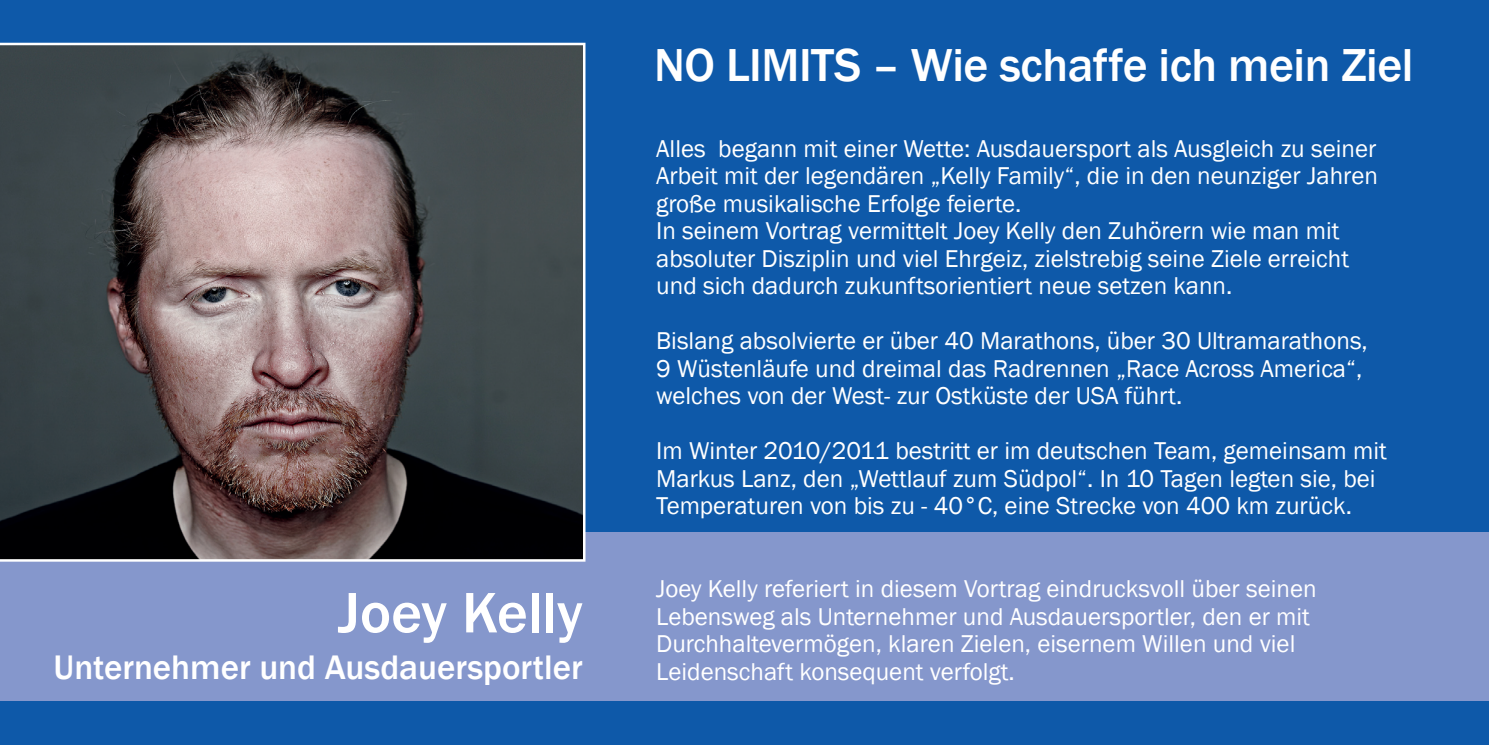
<style>
.page{position:relative;width:1489px;height:745px;background:#fff}
.page>*{position:absolute;margin:0;border:0;box-sizing:border-box;transform-origin:0 0}
.t1{font:500 59px "Franklin Gothic";color:#fff}
.t2{font:500 47.5px "Franklin Gothic";letter-spacing:-.01em;color:#fff}
.t3{font:500 35px "Franklin Gothic";color:#fff}
.t4{font:25px/27.5px "Franklin Gothic";color:#fff}
</style>
<div class="page">
<div style="left:0;top:0;width:1488px;height:744px;background:#0e59a9"></div>
<div style="left:0;top:531px;width:1488px;height:169px;background:#8597cc"></div>
<svg style="left:0;top:43px;width:585px;height:518px;background:#565253"></svg>
<h1 class="t1" style="left:338px;top:575px;width:246px">Joey Kelly</h1>
<h3 class="t3" style="left:54px;top:645px;width:530px">Unternehmer und Ausdauersportler</h3>
<h2 class="t2" style="left:654px;top:36px;width:761px">NO LIMITS – Wie schaffe ich mein Ziel</h2>
<p class="t4" style="left:656px;top:135px;width:723px">Alles begann mit einer Wette: Ausdauersport als Ausgleich zu seiner Arbeit mit der legendären „Kelly Family“, die in den neunziger Jahren große musikalische Erfolge feierte.<br>In seinem Vortrag vermittelt Joey Kelly den Zuhörern wie man mit absoluter Disziplin und viel Ehrgeiz, zielstrebig seine Ziele erreicht und sich dadurch zukunftsorientiert neue setzen kann.</p>
<p class="t4" style="left:656px;top:327px;width:713px">Bislang absolvierte er über 40 Marathons, über 30 Ultramarathons,<br>9 Wüstenläufe und dreimal das Radrennen „Race Across America“, welches von der West- zur Ostküste der USA führt.</p>
<p class="t4" style="left:656px;top:437px;width:732px">Im Winter 2010/2011 bestritt er im deutschen Team, gemeinsam mit<br>Markus Lanz, den „Wettlauf zum Südpol“. In 10 Tagen legten sie, bei<br>Temperaturen von bis zu - 40°C, eine Strecke von 400 km zurück.</p>
<p class="t4" style="left:656px;top:575px;width:662px">Joey Kelly referiert in diesem Vortrag eindrucksvoll über seinen Lebensweg als Unternehmer und Ausdauersportler, den er mit Durchhaltevermögen, klaren Zielen, eisernem Willen und viel Leidenschaft konsequent verfolgt.</p>
</div>
